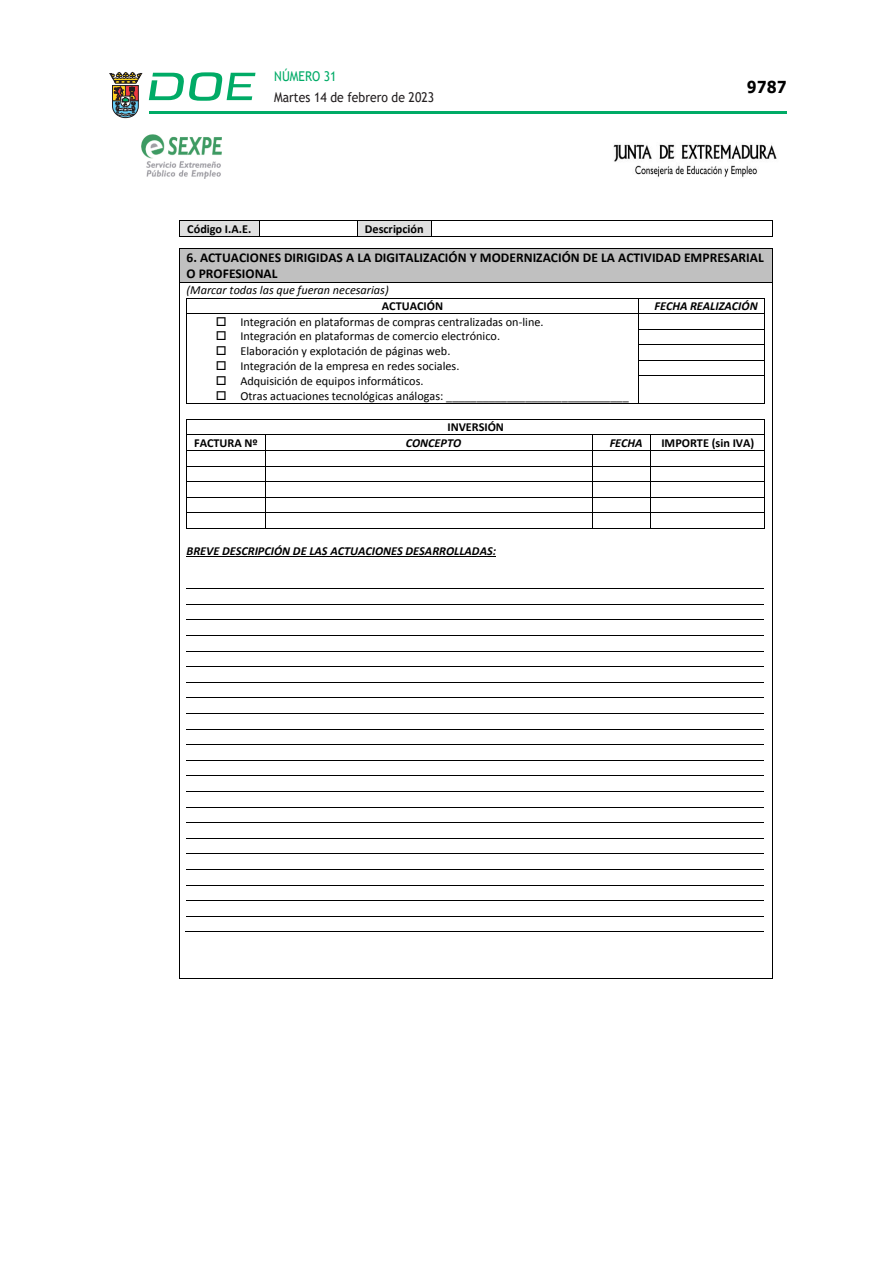
<style>
.page{position:relative;width:893px;height:1263px;background:#fff}
.page>*{position:absolute;margin:0;border:0;box-sizing:border-box;transform-origin:0 0}
.t1{font:700 16.5px "Verdana";color:#000;scale:.85 1}
.t2{font:700 13.5px/16.5px "Calibri";color:#000}
.t3{font:13.5px "Trebuchet MS";color:#231f20;scale:.9 1}
.t4{font:13.5px "Trebuchet MS";color:#00ab67;scale:.9 1}
.t5{font:12.15px "Calibri";color:#000}
.t6{font:italic 700 12.15px "Calibri";color:#000}
.t7{font:700 12.15px "Calibri";color:#000}
.t8{font:italic 12.15px/15.6px "Calibri";color:#000}
.s1{font-weight:700;font-style:normal}
</style>
<div class="page">
<hr style="left:149px;top:111px;width:638px;height:3px;background:#00ab66">
<svg style="left:109px;top:72px;width:33px;height:46px"></svg>
<svg style="left:149px;top:72px;width:106px;height:29px"></svg>
<img style="left:141px;top:135px;width:81px;height:44px">
<img style="left:613px;top:144px;width:164px;height:33px">
<div style="left:179px;top:221px;width:80px;height:15px;background:#e0e0e0"></div>
<div style="left:358px;top:221px;width:73px;height:15px;background:#e0e0e0"></div>
<hr style="left:179px;top:220px;width:80px;height:1px;background:#000">
<hr style="left:260px;top:220px;width:97px;height:1px;background:#000">
<hr style="left:358px;top:220px;width:73px;height:1px;background:#000">
<hr style="left:431px;top:220px;width:342px;height:1px;background:#000">
<svg style="left:179px;top:221px;width:1px;height:15px"></svg>
<hr style="left:179px;top:236px;width:80px;height:1px;background:#000">
<svg style="left:259px;top:220px;width:1px;height:17px"></svg>
<hr style="left:260px;top:236px;width:97px;height:1px;background:#000">
<svg style="left:357px;top:220px;width:1px;height:17px"></svg>
<hr style="left:358px;top:236px;width:73px;height:1px;background:#000">
<svg style="left:431px;top:221px;width:1px;height:15px"></svg>
<hr style="left:431px;top:236px;width:342px;height:1px;background:#000">
<div style="left:179px;top:249px;width:594px;height:33px;background:#c0c0c0"></div>
<hr style="left:179px;top:248px;width:594px;height:1px;background:#000">
<hr style="left:179px;top:249px;width:1px;height:33px;background:#000">
<hr style="left:773px;top:249px;width:1px;height:33px;background:#000">
<hr style="left:187px;top:298px;width:451px;height:1px;background:#000">
<hr style="left:639px;top:298px;width:126px;height:1px;background:#000">
<hr style="left:187px;top:313px;width:451px;height:1px;background:#000">
<hr style="left:639px;top:313px;width:126px;height:1px;background:#000">
<hr style="left:639px;top:329px;width:126px;height:1px;background:#000">
<hr style="left:639px;top:344px;width:126px;height:1px;background:#000">
<hr style="left:639px;top:360px;width:126px;height:1px;background:#000">
<hr style="left:639px;top:375px;width:126px;height:1px;background:#000">
<svg style="left:186px;top:298px;width:1px;height:106px"></svg>
<hr style="left:187px;top:403px;width:451px;height:1px;background:#000">
<svg style="left:638px;top:298px;width:1px;height:106px"></svg>
<hr style="left:639px;top:403px;width:126px;height:1px;background:#000">
<hr style="left:187px;top:419px;width:578px;height:1px;background:#000">
<hr style="left:187px;top:434px;width:78px;height:1px;background:#000">
<hr style="left:266px;top:434px;width:326px;height:1px;background:#000">
<hr style="left:593px;top:434px;width:57px;height:1px;background:#000">
<hr style="left:651px;top:434px;width:114px;height:1px;background:#000">
<hr style="left:187px;top:450px;width:78px;height:1px;background:#000">
<hr style="left:266px;top:450px;width:326px;height:1px;background:#000">
<hr style="left:593px;top:450px;width:57px;height:1px;background:#000">
<hr style="left:651px;top:450px;width:114px;height:1px;background:#000">
<hr style="left:187px;top:466px;width:78px;height:1px;background:#000">
<hr style="left:266px;top:466px;width:326px;height:1px;background:#000">
<hr style="left:593px;top:466px;width:57px;height:1px;background:#000">
<hr style="left:651px;top:466px;width:114px;height:1px;background:#000">
<hr style="left:187px;top:481px;width:78px;height:1px;background:#000">
<hr style="left:266px;top:481px;width:326px;height:1px;background:#000">
<hr style="left:593px;top:481px;width:57px;height:1px;background:#000">
<hr style="left:651px;top:481px;width:114px;height:1px;background:#000">
<hr style="left:187px;top:497px;width:78px;height:1px;background:#000">
<hr style="left:266px;top:497px;width:326px;height:1px;background:#000">
<hr style="left:593px;top:497px;width:57px;height:1px;background:#000">
<hr style="left:651px;top:497px;width:114px;height:1px;background:#000">
<hr style="left:187px;top:512px;width:78px;height:1px;background:#000">
<hr style="left:266px;top:512px;width:326px;height:1px;background:#000">
<hr style="left:593px;top:512px;width:57px;height:1px;background:#000">
<hr style="left:651px;top:512px;width:114px;height:1px;background:#000">
<svg style="left:186px;top:419px;width:1px;height:110px"></svg>
<hr style="left:187px;top:528px;width:78px;height:1px;background:#000">
<svg style="left:265px;top:434px;width:1px;height:95px"></svg>
<hr style="left:266px;top:528px;width:326px;height:1px;background:#000">
<svg style="left:592px;top:434px;width:1px;height:95px"></svg>
<hr style="left:593px;top:528px;width:57px;height:1px;background:#000">
<svg style="left:650px;top:434px;width:1px;height:95px"></svg>
<hr style="left:651px;top:528px;width:114px;height:1px;background:#000">
<hr style="left:186px;top:556px;width:310px;height:1px;background:#000">
<hr style="left:186px;top:588px;width:578px;height:1px;background:#000">
<hr style="left:186px;top:604px;width:578px;height:1px;background:#000">
<hr style="left:186px;top:619px;width:578px;height:1px;background:#000">
<hr style="left:186px;top:635px;width:578px;height:1px;background:#000">
<hr style="left:186px;top:651px;width:578px;height:1px;background:#000">
<hr style="left:186px;top:666px;width:578px;height:1px;background:#000">
<hr style="left:186px;top:682px;width:578px;height:1px;background:#000">
<hr style="left:186px;top:697px;width:578px;height:1px;background:#000">
<hr style="left:186px;top:713px;width:578px;height:1px;background:#000">
<hr style="left:186px;top:729px;width:578px;height:1px;background:#000">
<hr style="left:186px;top:744px;width:578px;height:1px;background:#000">
<hr style="left:186px;top:760px;width:578px;height:1px;background:#000">
<hr style="left:186px;top:775px;width:578px;height:1px;background:#000">
<hr style="left:186px;top:791px;width:578px;height:1px;background:#000">
<hr style="left:186px;top:807px;width:578px;height:1px;background:#000">
<hr style="left:186px;top:822px;width:578px;height:1px;background:#000">
<hr style="left:186px;top:838px;width:578px;height:1px;background:#000">
<hr style="left:186px;top:853px;width:578px;height:1px;background:#000">
<hr style="left:186px;top:869px;width:578px;height:1px;background:#000">
<hr style="left:186px;top:885px;width:578px;height:1px;background:#000">
<hr style="left:186px;top:900px;width:578px;height:1px;background:#000">
<hr style="left:186px;top:916px;width:578px;height:1px;background:#000">
<hr style="left:186px;top:931px;width:578px;height:1px;background:#000">
<hr style="left:179px;top:282px;width:594px;height:1px;background:#000">
<hr style="left:179px;top:283px;width:1px;height:695px;background:#000">
<hr style="left:179px;top:978px;width:594px;height:1px;background:#000">
<hr style="left:773px;top:283px;width:1px;height:695px;background:#000">
<p class="t4" style="left:274px;top:67px;width:71px">NÚMERO 31</p>
<p class="t3" style="left:274px;top:88px;width:179px">Martes 14 de febrero de 2023</p>
<h1 class="t1" style="left:747px;top:75px;width:48px">9787</h1>
<p class="t7" style="left:187px;top:221px;width:65px">Código I.A.E.</p>
<p class="t7" style="left:365px;top:221px;width:60px">Descripción</p>
<p class="t2" style="left:186px;top:249px;width:579px">6. ACTUACIONES DIRIGIDAS A LA DIGITALIZACIÓN Y MODERNIZACIÓN DE LA ACTIVIDAD EMPRESARIAL<br>O PROFESIONAL</p>
<p class="t8" style="left:382px;top:282px;width:63px;text-indent:-195px">(Marcar todas las que fueran necesarias)<br><span class="s1">ACTUACIÓN</span></p>
<p class="t6" style="left:654px;top:298px;width:105px">FECHA REALIZACIÓN</p>
<p class="t5" style="left:216px;top:314px;width:329px">□ Integración en plataformas de compras centralizadas on-line.</p>
<p class="t5" style="left:216px;top:329px;width:286px">□ Integración en plataformas de comercio electrónico.</p>
<p class="t5" style="left:216px;top:344px;width:236px">□ Elaboración y explotación de páginas web.</p>
<p class="t5" style="left:216px;top:358px;width:245px">□ Integración de la empresa en redes sociales.</p>
<p class="t5" style="left:216px;top:373px;width:209px">□ Adquisición de equipos informáticos.</p>
<p class="t5" style="left:216px;top:388px;width:414px">□ Otras actuaciones tecnológicas análogas: ______________________________</p>
<p class="t7" style="left:447px;top:419px;width:58px">INVERSIÓN</p>
<p class="t7" style="left:194px;top:435px;width:65px">FACTURA Nº</p>
<p class="t6" style="left:406px;top:435px;width:57px">CONCEPTO</p>
<p class="t6" style="left:610px;top:435px;width:34px">FECHA</p>
<p class="t7" style="left:661px;top:435px;width:94px">IMPORTE (sin IVA)</p>
<p class="t6" style="left:186px;top:543px;width:311px">BREVE DESCRIPCIÓN DE LAS ACTUACIONES DESARROLLADAS:</p>
</div>
